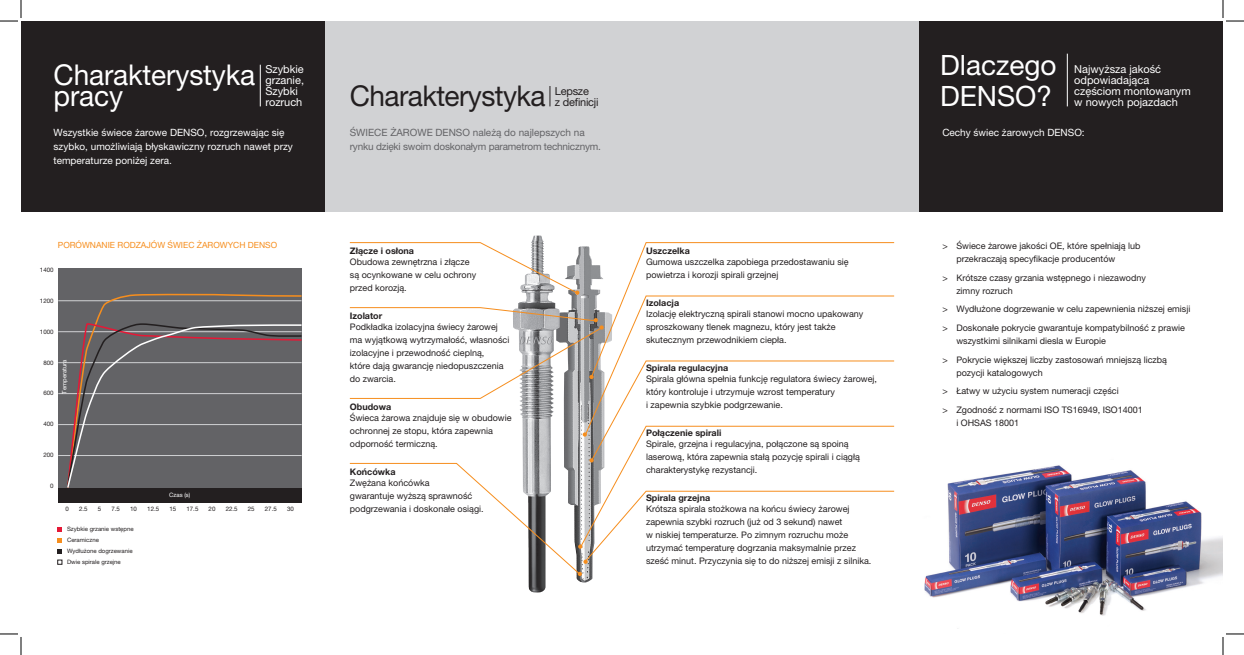
<style>
.page{position:relative;width:1244px;height:655px;background:#fff}
.page>*{position:absolute;margin:0;border:0;box-sizing:border-box;transform-origin:0 0}
.LEAFLET_HEADER{font:28.6px/21.2px "Helvetica Neue LT Pro";letter-spacing:-.005em;color:#fff}
.LEAFLET_HEADER-2{font:28.6px "Helvetica Neue LT Pro";letter-spacing:-.02em;color:#231f20}
.t1{font:28px "Helvetica Neue LT Pro";color:#fff}
._02_Chapter_Subhead{font:11px/11px "Helvetica Neue LT Pro";color:#fff}
._02_Chapter_Subhead-2{font:11px "Helvetica Neue LT Pro";letter-spacing:-.02em;color:#231f20}
._07_Body_head{font:10px/14px "Helvetica Neue LT Pro";color:#fff}
._07_Body_head-2{font:10px/14px "Helvetica Neue LT Pro";letter-spacing:-.02em;color:#636366}
._10_Bulletpoint_8_5{font:9px/13px "Helvetica Neue LT Pro";color:#231f20}
._10_Bulletpoint_8_5-2{font:700 9px "Helvetica Neue LT Pro";color:#231f20}
._09_Bulletpoint_HL_w{font:8.5px "Helvetica Neue LT Pro";color:#f68e1e}
._09_Bulletpoint_HL_w-2{font:6.1px "Helvetica Neue LT Pro";color:#231f20}
._09_Bulletpoint_HL_w-3{font:6px "Helvetica Neue LT Pro";color:#231f20}
._09_Bulletpoint_HL_w-4{font:6px "Helvetica Neue LT Pro";color:#fff}
</style>
<div class="page">
<div style="left:324px;top:21px;width:596px;height:190px;background:#d1d2d4"></div>
<div style="left:21px;top:21px;width:303px;height:190px;background:#231f20"></div>
<div style="left:920px;top:21px;width:303px;height:190px;background:#231f20"></div>
<svg style="left:57px;top:559px;width:5px;height:5px"></svg>
<svg style="left:58px;top:549px;width:4px;height:4px"></svg>
<svg style="left:58px;top:538px;width:4px;height:4px"></svg>
<svg style="left:58px;top:527px;width:4px;height:4px"></svg>
<div style="left:58px;top:268px;width:244px;height:234px;background:#636366"></div>
<div style="left:58px;top:487px;width:244px;height:15px;background:#231f20"></div>
<hr style="left:58px;top:455px;width:244px;height:1px;background:#d1d2d4">
<hr style="left:58px;top:424px;width:244px;height:1px;background:#d1d2d4">
<hr style="left:58px;top:393px;width:244px;height:1px;background:#d1d2d4">
<hr style="left:58px;top:362px;width:244px;height:1px;background:#d1d2d4">
<hr style="left:58px;top:331px;width:244px;height:1px;background:#d1d2d4">
<hr style="left:58px;top:300px;width:244px;height:1px;background:#d1d2d4">
<svg style="left:66px;top:293px;width:236px;height:28px"></svg>
<svg style="left:66px;top:323px;width:236px;height:165px"></svg>
<img style="left:924px;top:465px;width:299px;height:164px">
<hr style="left:260px;top:65px;width:1px;height:41px;background:#fff">
<svg style="left:550px;top:86px;width:1px;height:20px"></svg>
<hr style="left:1067px;top:54px;width:1px;height:52px;background:#fff">
<img style="left:569px;top:246px;width:24px;height:336px">
<img style="left:518px;top:236px;width:16px;height:71px">
<svg style="left:591px;top:242px;width:304px;height:53px"></svg>
<svg style="left:585px;top:295px;width:310px;height:12px"></svg>
<svg style="left:349px;top:242px;width:230px;height:52px"></svg>
<svg style="left:349px;top:307px;width:546px;height:268px"></svg>
<svg style="left:0;top:0;width:22px;height:22px"></svg>
<svg style="left:0;top:633px;width:22px;height:21px"></svg>
<svg style="left:1222px;top:0;width:22px;height:22px"></svg>
<svg style="left:1222px;top:633px;width:22px;height:21px"></svg>
<p class="t1" style="left:940px;top:48px;width:118px">Dlaczego</p>
<p class="t1" style="left:940px;top:80px;width:114px">DENSO?</p>
<p class="LEAFLET_HEADER" style="left:54px;top:64px;width:203px">Charakterystyka pracy</p>
<p class="_02_Chapter_Subhead" style="left:265px;top:64px;width:40px">Szybkie grzanie,</p>
<p class="_02_Chapter_Subhead" style="left:1074px;top:64px;width:118px">Najwyższa jakość odpowiadająca częściom montowanym w nowych pojazdach</p>
<p class="LEAFLET_HEADER-2" style="left:350px;top:79px;width:197px">Charakterystyka</p>
<p class="_07_Body_head-2" style="left:350px;top:125px;width:253px">ŚWIECE ŻAROWE DENSO należą do najlepszych na rynku dzięki swoim doskonałym parametrom technicznym.</p>
<p class="_02_Chapter_Subhead" style="left:265px;top:86px;width:39px">Szybki rozruch</p>
<p class="_07_Body_head" style="left:54px;top:125px;width:232px">Wszystkie świece żarowe DENSO, rozgrzewając się</p>
<p class="_07_Body_head" style="left:942px;top:125px;width:144px">Cechy świec żarowych DENSO:</p>
<p class="_07_Body_head" style="left:54px;top:139px;width:241px">szybko, umożliwiają błyskawiczny rozruch nawet przy temperaturze poniżej zera.</p>
<p class="_02_Chapter_Subhead-2" style="left:555px;top:85px;width:36px">Lepsze</p>
<p class="_02_Chapter_Subhead-2" style="left:555px;top:96px;width:45px">z definicji</p>
<p class="_09_Bulletpoint_HL_w" style="left:58px;top:240px;width:221px">PORÓWNANIE RODZAJÓW ŚWIEC ŻAROWYCH DENSO</p>
<p class="_09_Bulletpoint_HL_w-2" style="left:40px;top:266px;width:15px">1400</p>
<p class="_09_Bulletpoint_HL_w-2" style="left:40px;top:297px;width:15px">1200</p>
<p class="_09_Bulletpoint_HL_w-2" style="left:40px;top:328px;width:15px">1000</p>
<p class="_09_Bulletpoint_HL_w-2" style="left:43px;top:358px;width:12px">800</p>
<p class="_09_Bulletpoint_HL_w-2" style="left:43px;top:389px;width:12px">600</p>
<p class="_09_Bulletpoint_HL_w-2" style="left:43px;top:420px;width:12px">400</p>
<p class="_09_Bulletpoint_HL_w-2" style="left:43px;top:451px;width:12px">200</p>
<p class="_09_Bulletpoint_HL_w-2" style="left:50px;top:481px;width:5px">0</p>
<p class="_09_Bulletpoint_HL_w-4" style="left:61px;top:393px;width:36px;rotate:-90deg">Temperatura</p>
<p class="_09_Bulletpoint_HL_w-4" style="left:169px;top:491px;width:23px">Czas (s)</p>
<p class="_09_Bulletpoint_HL_w-2" style="left:65px;top:504px;width:5px">0</p>
<p class="_09_Bulletpoint_HL_w-2" style="left:79px;top:504px;width:10px">2.5</p>
<p class="_09_Bulletpoint_HL_w-2" style="left:98px;top:504px;width:5px">5</p>
<p class="_09_Bulletpoint_HL_w-2" style="left:111px;top:504px;width:10px">7.5</p>
<p class="_09_Bulletpoint_HL_w-2" style="left:130px;top:504px;width:8px">10</p>
<p class="_09_Bulletpoint_HL_w-2" style="left:147px;top:504px;width:13px">12.5</p>
<p class="_09_Bulletpoint_HL_w-2" style="left:169px;top:504px;width:8px">15</p>
<p class="_09_Bulletpoint_HL_w-2" style="left:186px;top:504px;width:13px">17.5</p>
<p class="_09_Bulletpoint_HL_w-2" style="left:209px;top:504px;width:8px">20</p>
<p class="_09_Bulletpoint_HL_w-2" style="left:226px;top:504px;width:13px">22.5</p>
<p class="_09_Bulletpoint_HL_w-2" style="left:248px;top:504px;width:8px">25</p>
<p class="_09_Bulletpoint_HL_w-2" style="left:265px;top:504px;width:13px">27.5</p>
<p class="_09_Bulletpoint_HL_w-2" style="left:287px;top:504px;width:8px">30</p>
<p class="_09_Bulletpoint_HL_w-3" style="left:67px;top:525px;width:68px">Szybkie grzanie wstępne</p>
<p class="_09_Bulletpoint_HL_w-3" style="left:67px;top:536px;width:33px">Ceramiczne</p>
<p class="_09_Bulletpoint_HL_w-3" style="left:67px;top:547px;width:67px">Wydłużone dogrzewanie</p>
<p class="_09_Bulletpoint_HL_w-3" style="left:67px;top:558px;width:55px">Dwie spirale grzejne</p>
<p class="_10_Bulletpoint_8_5-2" style="left:350px;top:245px;width:66px">Złącze i osłona</p>
<p class="_10_Bulletpoint_8_5" style="left:350px;top:255px;width:128px">Obudowa zewnętrzna i złącze są ocynkowane w celu ochrony przed korozją.</p>
<p class="_10_Bulletpoint_8_5-2" style="left:350px;top:310px;width:34px">Izolator</p>
<p class="_10_Bulletpoint_8_5" style="left:350px;top:320px;width:161px">Podkładka izolacyjna świecy żarowej ma wyjątkową wytrzymałość, własności izolacyjne i przewodność cieplną,<br>które dają gwarancję niedopuszczenia do zwarcia.</p>
<p class="_10_Bulletpoint_8_5-2" style="left:350px;top:401px;width:43px">Obudowa</p>
<p class="_10_Bulletpoint_8_5" style="left:350px;top:411px;width:163px">Świeca żarowa znajduje się w obudowie ochronnej ze stopu, która zapewnia odporność termiczną.</p>
<p class="_10_Bulletpoint_8_5-2" style="left:350px;top:466px;width:47px">Końcówka</p>
<p class="_10_Bulletpoint_8_5" style="left:350px;top:476px;width:135px">Zwężana końcówka<br>gwarantuje wyższą sprawność podgrzewania i doskonałe osiągi.</p>
<p class="_10_Bulletpoint_8_5-2" style="left:646px;top:245px;width:45px">Uszczelka</p>
<p class="_10_Bulletpoint_8_5" style="left:646px;top:255px;width:204px">Gumowa uszczelka zapobiega przedostawaniu się powietrza i korozji spirali grzejnej</p>
<p class="_10_Bulletpoint_8_5-2" style="left:646px;top:297px;width:35px">Izolacja</p>
<p class="_10_Bulletpoint_8_5" style="left:646px;top:307px;width:219px">Izolację elektryczną spirali stanowi mocno upakowany sproszkowany tlenek magnezu, który jest także skutecznym przewodnikiem ciepła.</p>
<p class="_10_Bulletpoint_8_5-2" style="left:646px;top:362px;width:84px">Spirala regulacyjna</p>
<p class="_10_Bulletpoint_8_5" style="left:646px;top:372px;width:232px">Spirala główna spełnia funkcję regulatora świecy żarowej, który kontroluje i utrzymuje wzrost temperatury<br>i zapewnia szybkie podgrzewanie.</p>
<p class="_10_Bulletpoint_8_5-2" style="left:646px;top:427px;width:77px">Połączenie spirali</p>
<p class="_10_Bulletpoint_8_5" style="left:646px;top:437px;width:215px">Spirale, grzejna i regulacyjna, połączone są spoiną laserową, która zapewnia stałą pozycję spirali i ciągłą charakterystykę rezystancji.</p>
<p class="_10_Bulletpoint_8_5-2" style="left:646px;top:492px;width:66px">Spirala grzejna</p>
<p class="_10_Bulletpoint_8_5" style="left:646px;top:502px;width:227px">Krótsza spirala stożkowa na końcu świecy żarowej zapewnia szybki rozruch (już od 3 sekund) nawet<br>w niskiej temperaturze. Po zimnym rozruchu może utrzymać temperaturę dogrzania maksymalnie przez sześć minut. Przyczynia się to do niższej emisji z silnika.</p>
<p class="_10_Bulletpoint_8_5" style="left:956px;top:239px;width:186px;text-indent:-14px">&gt; Świece żarowe jakości OE, które spełniają lub przekraczają specyfikacje producentów</p>
<p class="_10_Bulletpoint_8_5" style="left:956px;top:270px;width:191px;text-indent:-14px">&gt; Krótsze czasy grzania wstępnego i niezawodny zimny rozruch</p>
<p class="_10_Bulletpoint_8_5" style="left:942px;top:302px;width:250px">&gt; Wydłużone dogrzewanie w celu zapewnienia niższej emisji</p>
<p class="_10_Bulletpoint_8_5" style="left:956px;top:321px;width:230px;text-indent:-14px">&gt; Doskonałe pokrycie gwarantuje kompatybilność z prawie wszystkimi silnikami diesla w Europie</p>
<p class="_10_Bulletpoint_8_5" style="left:956px;top:352px;width:212px;text-indent:-14px">&gt; Pokrycie większej liczby zastosowań mniejszą liczbą pozycji katalogowych</p>
<p class="_10_Bulletpoint_8_5" style="left:942px;top:384px;width:178px">&gt; Łatwy w użyciu system numeracji części</p>
<p class="_10_Bulletpoint_8_5" style="left:956px;top:403px;width:188px;text-indent:-14px">&gt; Zgodność z normami ISO TS16949, ISO14001 i OHSAS 18001</p>
</div>
